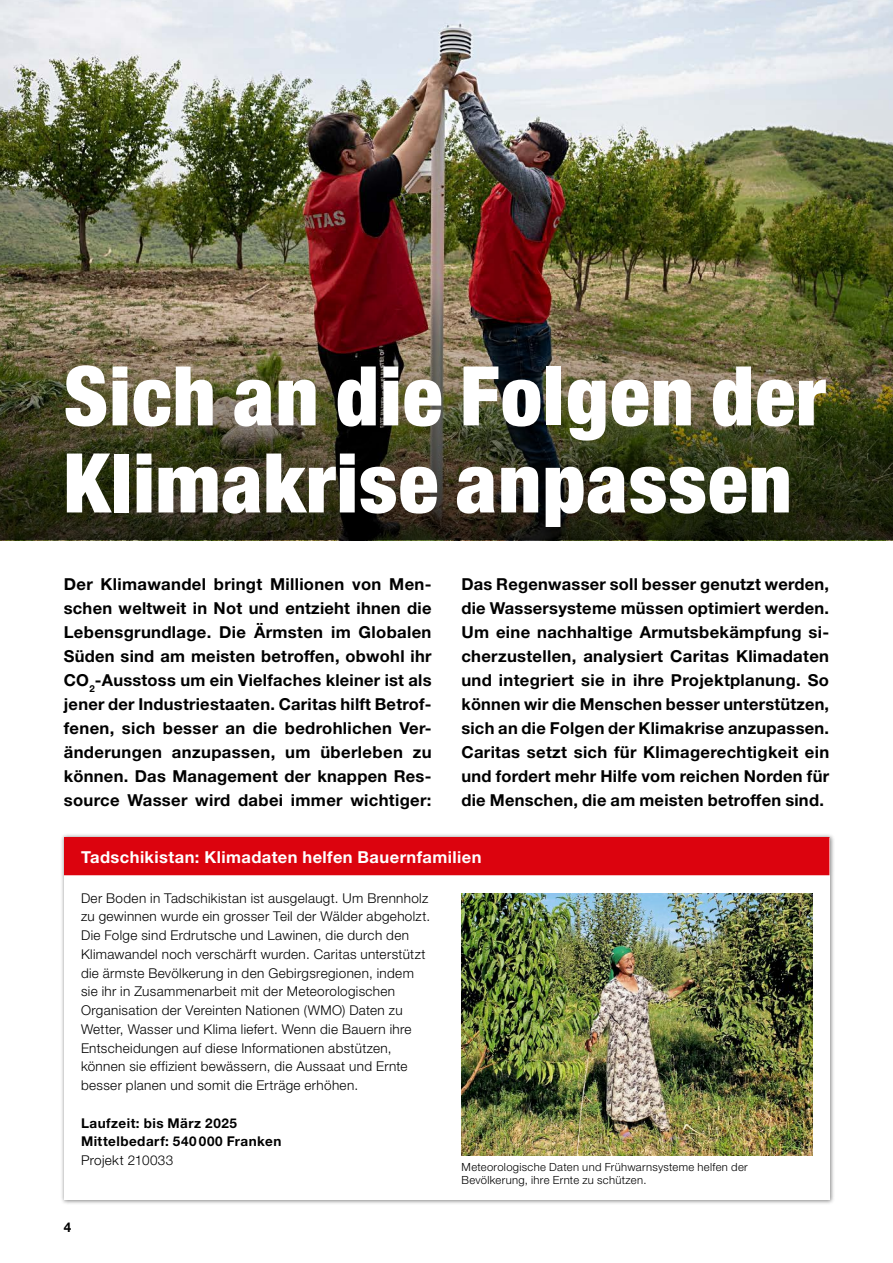
<style>
.page{position:relative;width:893px;height:1263px;background:#fff}
.page>*{position:absolute;margin:0;border:0;box-sizing:border-box;transform-origin:0 0}
.t1{font:900 condensed 82.5px/87px "Helvetica Neue LT Std";letter-spacing:.015em;color:#fff}
.t2{font:700 16.5px/24px "Helvetica Neue LT Std";letter-spacing:.015em;color:#000;text-align:justify}
.t3{font:700 16.5px "Helvetica Neue LT Std";letter-spacing:.025em;color:#fff}
.t4{font:300 13.5px/18.8px "Helvetica Neue LT Std";letter-spacing:.025em;color:#000}
.t5{font:700 13.5px/18.8px "Helvetica Neue LT Std";letter-spacing:.035em;color:#000}
.t6{font:300 11.25px/13.5px "Helvetica Neue LT Std";letter-spacing:.03em;color:#000}
</style>
<div class="page">
<img style="left:0;top:0;width:893px;height:279px">
<img style="left:0;top:279px;width:893px;height:261px">
<div style="left:60px;top:833px;width:775px;height:372px;background:#000;opacity:.5"></div>
<div style="left:64px;top:838px;width:765px;height:361px;background:#fff"></div>
<div style="left:64px;top:837px;width:765px;height:38px;background:#dc030e"></div>
<img style="left:462px;top:894px;width:350px;height:261px">
<h1 class="t1" style="left:64px;top:351px;width:763px">Sich an die Folgen der<br>Klimakrise anpassen</h1>
<p class="t2" style="left:64px;top:572px;width:369px">Der Klimawandel bringt Millionen von Men&shy;schen weltweit in Not und entzieht ihnen die Lebensgrundlage. Die Ärmsten im Globalen Süden sind am meisten betroffen, obwohl ihr CO<sub>2</sub>-Ausstoss um ein Vielfaches kleiner ist als jener der Industriestaaten. Caritas hilft Betrof&shy;fenen, sich besser an die bedrohlichen Ver&shy;änderungen anzupassen, um überleben zu können. Das Management der knappen Res&shy;source Wasser wird dabei immer wichtiger:</p>
<p class="t2" style="left:461px;top:572px;width:369px">Das Regenwasser soll besser genutzt werden, die Wassersysteme müssen optimiert werden.<br>Um eine nachhaltige Armutsbekämpfung si&shy;cherzustellen, analysiert Caritas Klimadaten und integriert sie in ihre Projektplanung. So können wir die Menschen besser unterstützen, sich an die Folgen der Klimakrise anzupassen.<br>Caritas setzt sich für Klimagerechtigkeit ein und fordert mehr Hilfe vom reichen Norden für die Menschen, die am meisten betroffen sind.</p>
<p class="t3" style="left:81px;top:846px;width:402px">Tadschikistan: Klimadaten helfen Bauernfamilien</p>
<p class="t4" style="left:81px;top:888px;width:351px">Der Boden in Tadschikistan ist ausgelaugt. Um Brennholz zu gewinnen wurde ein grosser Teil der Wälder abgeholzt.<br>Die Folge sind Erdrutsche und Lawinen, die durch den Klimawandel noch verschärft wurden. Caritas unterstützt die ärmste Bevölkerung in den Gebirgsregionen, indem sie ihr in Zusammenarbeit mit der Meteorologischen Organisation der Vereinten Nationen (WMO) Daten zu Wetter, Wasser und Klima liefert. Wenn die Bauern ihre Entscheidungen auf diese Informationen abstützen, können sie effizient bewässern, die Aussaat und Ernte besser planen und somit die Erträge erhöhen.</p>
<p class="t5" style="left:81px;top:1113px;width:202px">Laufzeit: bis März 2025<br>Mittelbedarf: 540 000 Franken</p>
<p class="t4" style="left:81px;top:1150px;width:94px">Projekt 210033</p>
<p class="t6" style="left:462px;top:1160px;width:288px">Meteorologische Daten und Frühwarnsysteme helfen der<br>Bevölkerung, ihre Ernte zu schützen.</p>
<p class="t5" style="left:64px;top:1218px;width:9px">4</p>
</div>
